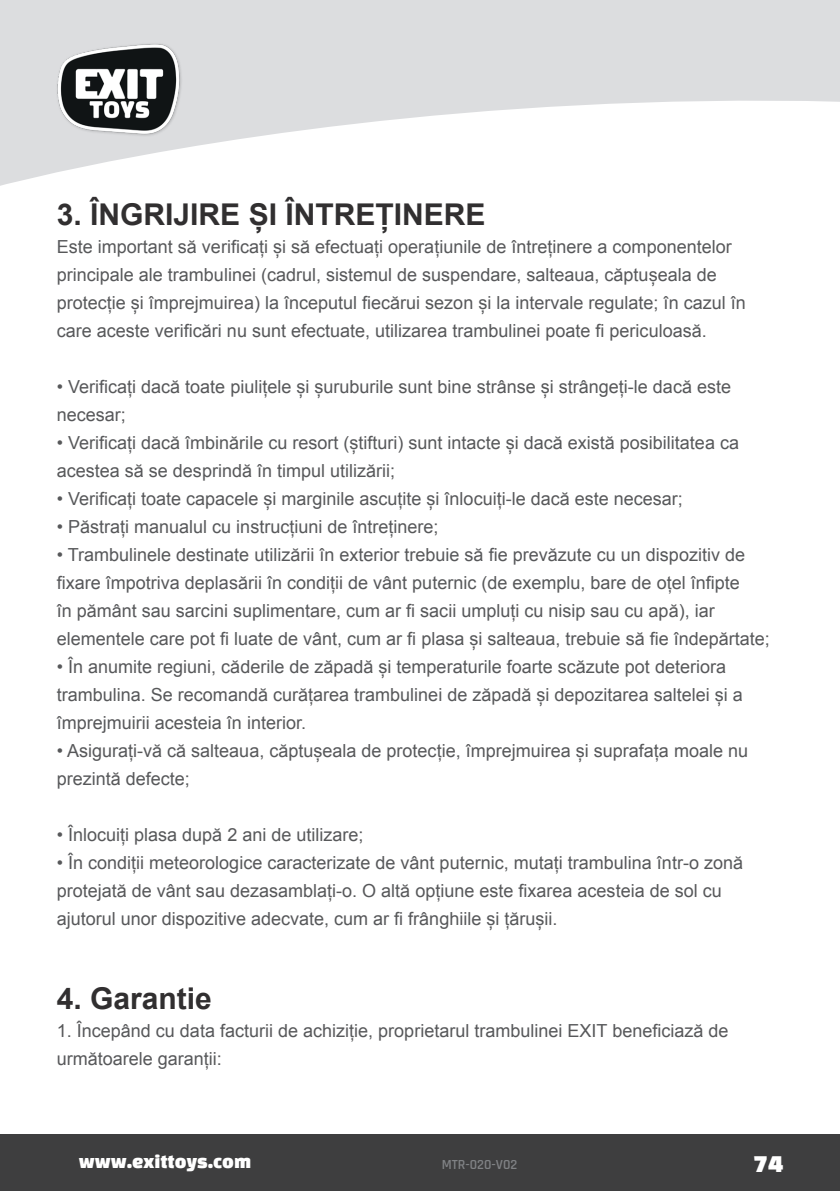
<style>
.page{position:relative;width:840px;height:1191px;background:#fff}
.page>*{position:absolute;margin:0;border:0;box-sizing:border-box;transform-origin:0 0}
.t1{font:700 30px "Arial";color:#312f30}
.t2{font:25.2px "Changa One";color:#fff}
.t3{font:20px "Changa One";color:#fff}
.t4{font:18px/28px "Arial";color:#57585a}
.t5{font:600 14px "Rajdhani";color:#808285}
</style>
<div class="page">
<svg style="left:0;top:0;width:839px;height:186px;fill:#dcdddf"></svg>
<img style="left:46px;top:17px;width:144px;height:144px">
<div style="left:0;top:1134px;width:839px;height:57px;background:#3e3e3f"></div>
<h1 class="t1" style="left:57px;top:194px;width:430px">3. ÎNGRIJIRE ȘI ÎNTREȚINERE</h1>
<p class="t4" style="left:57px;top:233px;width:690px">Este important să verificați și să efectuați operațiunile de întreținere a componentelor principale ale trambulinei (cadrul, sistemul de suspendare, salteaua, căptușeala de protecție și împrejmuirea) la începutul fiecărui sezon și la intervale regulate; în cazul în care aceste verificări nu sunt efectuate, utilizarea trambulinei poate fi periculoasă.</p>
<p class="t4" style="left:57px;top:373px;width:675px">• Verificați dacă toate piulițele și șuruburile sunt bine strânse și strângeți-le dacă este necesar;</p>
<p class="t4" style="left:57px;top:429px;width:683px">• Verificați dacă îmbinările cu resort (știfturi) sunt intacte și dacă există posibilitatea ca acestea să se desprindă în timpul utilizării;</p>
<p class="t4" style="left:57px;top:485px;width:627px">• Verificați toate capacele și marginile ascuțite și înlocuiți-le dacă este necesar;</p>
<p class="t4" style="left:57px;top:513px;width:383px">• Păstrați manualul cu instrucțiuni de întreținere;</p>
<p class="t4" style="left:57px;top:541px;width:714px">• Trambulinele destinate utilizării în exterior trebuie să fie prevăzute cu un dispozitiv de fixare împotriva deplasării în condiții de vânt puternic (de exemplu, bare de oțel înfipte<br>în pământ sau sarcini suplimentare, cum ar fi sacii umpluți cu nisip sau cu apă), iar elementele care pot fi luate de vânt, cum ar fi plasa și salteaua, trebuie să fie îndepărtate;</p>
<p class="t4" style="left:57px;top:653px;width:687px">• În anumite regiuni, căderile de zăpadă și temperaturile foarte scăzute pot deteriora trambulina. Se recomandă curățarea trambulinei de zăpadă și depozitarea saltelei și a împrejmuirii acesteia în interior.</p>
<p class="t4" style="left:57px;top:737px;width:692px">• Asigurați-vă că salteaua, căptușeala de protecție, împrejmuirea și suprafața moale nu prezintă defecte;</p>
<p class="t4" style="left:57px;top:821px;width:308px">• Înlocuiți plasa după 2 ani de utilizare;</p>
<p class="t4" style="left:57px;top:849px;width:687px">• În condiții meteorologice caracterizate de vânt puternic, mutați trambulina într-o zonă protejată de vânt sau dezasamblați-o. O altă opțiune este fixarea acesteia de sol cu ajutorul unor dispozitive adecvate, cum ar fi frânghiile și țărușii.</p>
<h1 class="t1" style="left:57px;top:978px;width:157px">4. Garantie</h1>
<p class="t4" style="left:57px;top:1017px;width:673px">1. Începând cu data facturii de achiziție, proprietarul trambulinei EXIT beneficiază de următoarele garanții:</p>
<p class="t3" style="left:79px;top:1149px;width:174px">www.exittoys.com</p>
<p class="t5" style="left:441px;top:1156px;width:77px">MTR-020-V02</p>
<h2 class="t2" style="left:752px;top:1149px;width:32px">74</h2>
</div>
